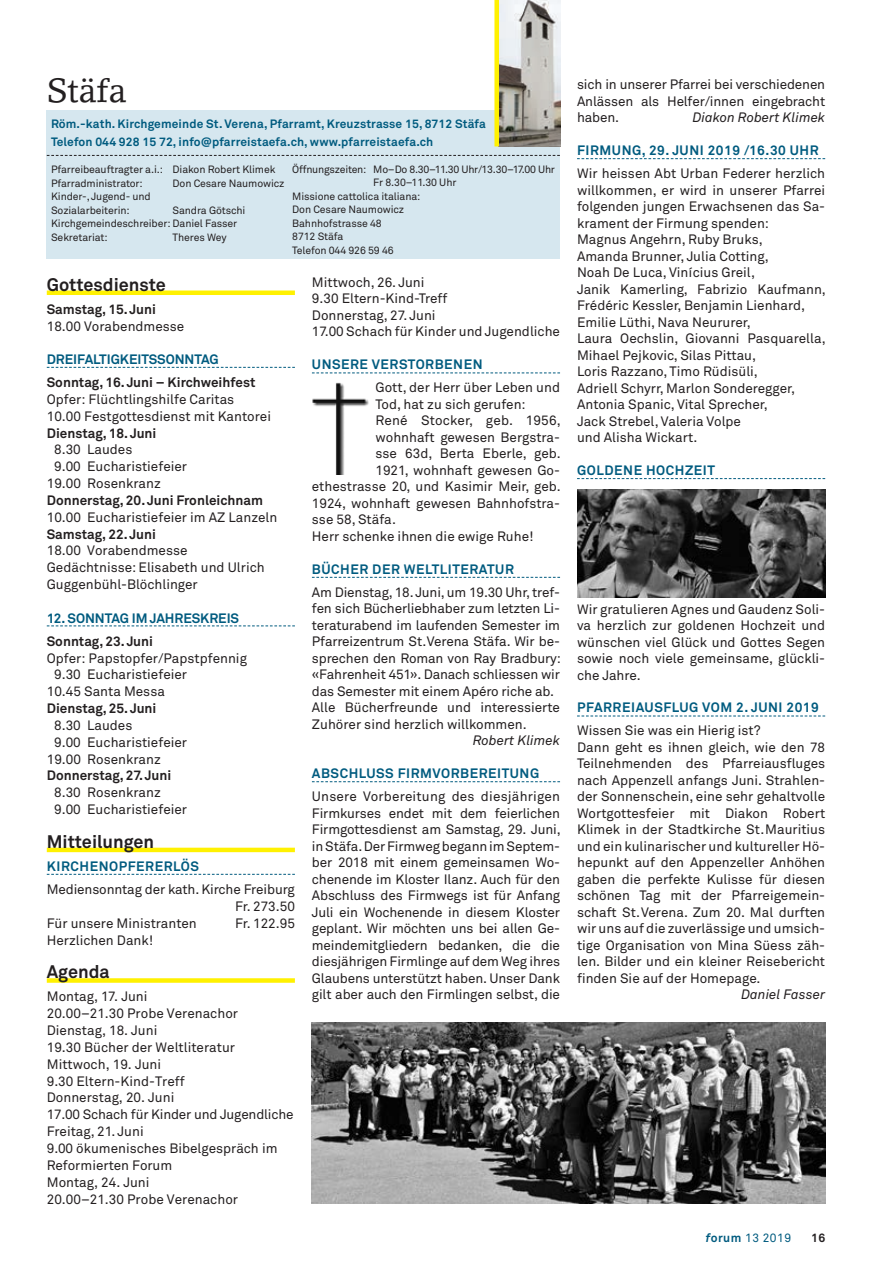
<style>
.page{position:relative;width:872px;height:1263px;background:#fff}
.page>*{position:absolute;margin:0;border:0;box-sizing:border-box;transform-origin:0 0}
.t1{font:33px "Lino Letter";letter-spacing:-.01em;color:#231f20}
.t2{font:700 18px "Akkurat Pro";color:#231f20}
.t3{font:13.5px/16.5px "Akkurat Pro";color:#231f20}
.t4{font:700 13.5px "Akkurat Pro";color:#231f20}
.t5{font:700 13.5px "Akkurat Pro";letter-spacing:.04em;color:#005b7f}
.t6{font:700 13.5px "Akkurat Pro";letter-spacing:-.005em;color:#005b7f}
.t7{font:italic 13.5px "Akkurat Pro";color:#231f20}
.t8{font:700 12px/18px "Akkurat Pro";letter-spacing:.01em;color:#005b7f}
.t9{font:12px "Akkurat Pro";letter-spacing:.04em;color:#005b7f}
.t10{font:700 12px "Akkurat Pro";color:#231f20}
.t11{font:10.5px/13.5px "Akkurat Pro";letter-spacing:-.01em;color:#231f20}
.s1{font-weight:700;font-style:italic}
.s2{font-weight:700}
</style>
<div class="page">
<div style="left:47px;top:290px;width:248px;height:5px;background:#fff101"></div>
<svg style="left:47px;top:367px;width:248px;height:1px"></svg>
<svg style="left:47px;top:625px;width:248px;height:1px"></svg>
<hr style="left:47px;top:848px;width:248px;height:4px;background:#fff101">
<svg style="left:47px;top:874px;width:248px;height:1px"></svg>
<div style="left:47px;top:978px;width:248px;height:5px;background:#fff101"></div>
<svg style="left:312px;top:372px;width:248px;height:1px"></svg>
<svg style="left:312px;top:577px;width:248px;height:1px"></svg>
<svg style="left:312px;top:781px;width:248px;height:1px"></svg>
<svg style="left:577px;top:158px;width:248px;height:1px"></svg>
<svg style="left:577px;top:478px;width:248px;height:1px"></svg>
<svg style="left:577px;top:715px;width:248px;height:1px"></svg>
<div style="left:47px;top:111px;width:513px;height:148px;background:#d6e7ef"></div>
<img style="left:499px;top:0;width:61px;height:146px">
<div style="left:494px;top:0;width:5px;height:146px;background:#fff101"></div>
<svg style="left:47px;top:155px;width:513px;height:1px"></svg>
<img style="left:312px;top:382px;width:57px;height:92px">
<img style="left:577px;top:489px;width:248px;height:108px">
<img style="left:312px;top:1023px;width:513px;height:180px">
<h1 class="t1" style="left:47px;top:70px;width:81px">Stäfa</h1>
<p class="t8" style="left:51px;top:115px;width:436px">Röm.-kath. Kirchgemeinde St. Verena, Pfarramt, Kreuzstrasse 15, 8712 Stäfa<br>Telefon 044 928 15 72, info@pfarreistaefa.ch, www.pfarreistaefa.ch</p>
<p class="t11" style="left:51px;top:163px;width:226px">Pfarreibeauftragter a.i.: Diakon Robert Klimek<br>Pfarradministrator:</p>
<p class="t11" style="left:292px;top:163px;width:264px">Öffnungszeiten: Mo–Do 8.30–11.30 Uhr/13.30–17.00 Uhr</p>
<p class="t11" style="left:373px;top:176px;width:85px">Fr 8.30–11.30 Uhr</p>
<p class="t11" style="left:292px;top:190px;width:130px">Missione cattolica italiana:</p>
<p class="t11" style="left:292px;top:203px;width:113px">Don Cesare Naumowicz</p>
<p class="t11" style="left:292px;top:217px;width:91px">Bahnhofstrasse 48</p>
<p class="t11" style="left:292px;top:230px;width:53px">8712 Stäfa</p>
<p class="t11" style="left:292px;top:244px;width:103px">Telefon 044 926 59 46</p>
<p class="t11" style="left:173px;top:177px;width:113px">Don Cesare Naumowicz</p>
<p class="t11" style="left:51px;top:190px;width:101px">Kinder-, Jugend- und<br>Sozialarbeiterin:</p>
<p class="t11" style="left:51px;top:204px;width:196px;text-indent:121px">Sandra Götschi<br>Kirchgemeindeschreiber: Daniel Fasser<br>Sekretariat:</p>
<p class="t11" style="left:173px;top:231px;width:56px">Theres Wey</p>
<h2 class="t2" style="left:47px;top:273px;width:121px">Gottesdienste</h2>
<p class="t4" style="left:47px;top:301px;width:111px">Samstag, 15. Juni</p>
<p class="t3" style="left:47px;top:318px;width:139px">18.00 Vorabendmesse</p>
<p class="t6" style="left:47px;top:351px;width:173px">DREIFALTIGKEITSSONNTAG</p>
<p class="t4" style="left:47px;top:374px;width:210px">Sonntag, 16. Juni – Kirchweihfest</p>
<p class="t3" style="left:47px;top:391px;width:226px">Opfer: Flüchtlingshilfe Caritas<br>10.00 Festgottesdienst mit Kantorei</p>
<p class="t4" style="left:47px;top:424px;width:111px">Dienstag, 18. Juni</p>
<p class="t3" style="left:54px;top:442px;width:80px">8.30 Laudes</p>
<p class="t3" style="left:54px;top:459px;width:134px">9.00 Eucharistiefeier</p>
<p class="t3" style="left:47px;top:476px;width:115px">19.00 Rosenkranz</p>
<p class="t4" style="left:47px;top:492px;width:218px">Donnerstag, 20. Juni Fronleichnam</p>
<p class="t3" style="left:47px;top:509px;width:232px">10.00 Eucharistiefeier im AZ Lanzeln</p>
<p class="t4" style="left:47px;top:525px;width:111px">Samstag, 22. Juni</p>
<p class="t3" style="left:47px;top:543px;width:219px">18.00 Vorabendmesse<br>Gedächtnisse: Elisabeth und Ulrich<br>Guggenbühl-Blöchlinger</p>
<p class="t6" style="left:47px;top:609px;width:194px">12. SONNTAG IM JAHRESKREIS</p>
<p class="t4" style="left:47px;top:633px;width:108px">Sonntag, 23. Juni</p>
<p class="t3" style="left:47px;top:650px;width:202px">Opfer: Papstopfer/Papstpfennig</p>
<p class="t3" style="left:54px;top:667px;width:134px">9.30 Eucharistiefeier</p>
<p class="t3" style="left:47px;top:684px;width:120px">10.45 Santa Messa</p>
<p class="t4" style="left:47px;top:700px;width:111px">Dienstag, 25. Juni</p>
<p class="t3" style="left:54px;top:717px;width:80px">8.30 Laudes</p>
<p class="t3" style="left:54px;top:734px;width:134px">9.00 Eucharistiefeier</p>
<p class="t3" style="left:47px;top:751px;width:115px">19.00 Rosenkranz</p>
<p class="t4" style="left:47px;top:767px;width:126px">Donnerstag, 27. Juni</p>
<p class="t3" style="left:54px;top:784px;width:134px">8.30 Rosenkranz<br>9.00 Eucharistiefeier</p>
<h2 class="t2" style="left:47px;top:830px;width:109px">Mitteilungen</h2>
<p class="t5" style="left:47px;top:858px;width:154px">KIRCHENOPFERERLÖS</p>
<p class="t3" style="left:47px;top:881px;width:250px">Mediensonntag der kath. Kirche Freiburg</p>
<p class="t3" style="left:235px;top:898px;width:61px">Fr. 273.50</p>
<p class="t3" style="left:47px;top:915px;width:151px">Für unsere Ministranten</p>
<p class="t3" style="left:235px;top:915px;width:61px">Fr. 122.95</p>
<p class="t3" style="left:47px;top:932px;width:108px">Herzlichen Dank!</p>
<h2 class="t2" style="left:47px;top:961px;width:64px">Agenda</h2>
<p class="t3" style="left:47px;top:989px;width:248px">Montag, 17. Juni<br>20.00–21.30 Probe Verenachor<br>Dienstag, 18. Juni<br>19.30 Bücher der Weltliteratur<br>Mittwoch, 19. Juni<br>9.30 Eltern-Kind-Treff<br>Donnerstag, 20. Juni<br>17.00 Schach für Kinder und Jugendliche<br>Freitag, 21. Juni<br>9.00 ökumenisches Bibelgespräch im<br>Reformierten Forum<br>Montag, 24. Juni<br>20.00–21.30 Probe Verenachor</p>
<p class="t3" style="left:312px;top:274px;width:250px">Mittwoch, 26. Juni<br>9.30 Eltern-Kind-Treff<br>Donnerstag, 27. Juni<br>17.00 Schach für Kinder und Jugendliche</p>
<p class="t5" style="left:312px;top:356px;width:172px">UNSERE VERSTORBENEN</p>
<p class="t3" style="left:375px;top:380px;width:186px">Gott, der Herr über Leben und</p>
<p class="t3" style="left:375px;top:396px;width:152px">Tod, hat zu sich gerufen:</p>
<p class="t3" style="left:375px;top:413px;width:187px">René Stocker, geb. 1956,</p>
<p class="t3" style="left:375px;top:429px;width:186px">wohnhaft gewesen Bergstra-</p>
<p class="t3" style="left:375px;top:446px;width:187px">sse 63d, Berta Eberle, geb.</p>
<p class="t3" style="left:375px;top:462px;width:186px">1921, wohnhaft gewesen Go-</p>
<p class="t3" style="left:312px;top:479px;width:250px">ethestrasse 20, und Kasimir Meir, geb.</p>
<p class="t3" style="left:312px;top:495px;width:250px">1924, wohnhaft gewesen Bahnhofstra-</p>
<p class="t3" style="left:312px;top:512px;width:86px">sse 58, Stäfa.</p>
<p class="t3" style="left:312px;top:528px;width:223px">Herr schenke ihnen die ewige Ruhe!</p>
<p class="t5" style="left:312px;top:561px;width:203px">BÜCHER DER WELTLITERATUR</p>
<p class="t3" style="left:312px;top:584px;width:250px">Am Dienstag, 18. Juni, um 19.30 Uhr, tref&shy;fen sich Bücherliebhaber zum letzten Li&shy;teraturabend im laufenden Semester im Pfarreizentrum St.Verena Stäfa. Wir be&shy;sprechen den Roman von Ray Bradbury: «Fahrenheit 451». Danach schliessen wir das Semester mit einem Apéro riche ab.<br>Alle Bücherfreunde und interessierte Zuhörer sind herzlich willkommen.</p>
<p class="t7" style="left:473px;top:733px;width:89px">Robert Klimek</p>
<p class="t5" style="left:312px;top:765px;width:229px">ABSCHLUSS FIRMVORBEREITUNG</p>
<p class="t3" style="left:312px;top:788px;width:250px;text-align:justify">Unsere Vorbereitung des diesjährigen Firmkurses endet mit dem feierlichen Firmgottesdienst am Samstag, 29. Juni, in Stäfa. Der Firmweg begann im Septem&shy;ber 2018 mit einem gemeinsamen Wo&shy;chenende im Kloster Ilanz. Auch für den Abschluss des Firmwegs ist für Anfang Juli ein Wochenende in diesem Kloster geplant. Wir möchten uns bei allen Ge&shy;meindemitgliedern bedanken, die die diesjährigen Firmlinge auf dem Weg ihres Glaubens unterstützt haben. Unser Dank gilt aber auch den Firmlingen selbst, die</p>
<p class="t3" style="left:577px;top:77px;width:250px;text-align:justify">sich in unserer Pfarrei bei verschiedenen Anlässen als Helfer/innen eingebracht haben.</p>
<p class="t7" style="left:692px;top:110px;width:134px">Diakon Robert Klimek</p>
<p class="t5" style="left:577px;top:142px;width:243px">FIRMUNG, 29. JUNI 2019 /16.30 UHR</p>
<p class="t3" style="left:577px;top:166px;width:250px">Wir heissen Abt Urban Federer herzlich willkommen, er wird in unserer Pfarrei folgenden jungen Erwachsenen das Sa&shy;krament der Firmung spenden:<br>Magnus Angehrn, Ruby Bruks,<br>Amanda Brunner, Julia Cotting,<br>Noah De Luca, Vinícius Greil,<br>Janik Kamerling, Fabrizio Kaufmann, Frédéric Kessler, Benjamin Lienhard, Emilie Lüthi, Nava Neururer,<br>Laura Oechslin, Giovanni Pasquarella, Mihael Pejkovic, Silas Pittau,<br>Loris Razzano, Timo Rüdisüli,<br>Adriell Schyrr, Marlon Sonderegger, Antonia Spanic, Vital Sprecher,<br>Jack Strebel, Valeria Volpe<br>und Alisha Wickart.</p>
<p class="t5" style="left:577px;top:462px;width:139px">GOLDENE HOCHZEIT</p>
<p class="t3" style="left:577px;top:601px;width:250px;text-align:justify">Wir gratulieren Agnes und Gaudenz Soli&shy;va herzlich zur goldenen Hochzeit und wünschen viel Glück und Gottes Segen sowie noch viele gemeinsame, glückli&shy;che Jahre.</p>
<p class="t5" style="left:577px;top:699px;width:243px">PFARREIAUSFLUG VOM 2. JUNI 2019</p>
<p class="t3" style="left:577px;top:723px;width:250px">Wissen Sie was ein Hierig ist?<br>Dann geht es ihnen gleich, wie den 78<br>Teilnehmenden des Pfarreiausfluges nach Appenzell anfangs Juni. Strahlen&shy;der Sonnenschein, eine sehr gehaltvolle Wortgottesfeier mit Diakon Robert Klimek in der Stadtkirche St.Mauritius und ein kulinarischer und kultureller Hö&shy;hepunkt auf den Appenzeller Anhöhen gaben die perfekte Kulisse für diesen schönen Tag mit der Pfarreigemein&shy;schaft St.Verena. Zum 20. Mal durften wir uns auf die zuverlässige und umsich&shy;tige Organisation von Mina Süess zäh&shy;len. Bilder und ein kleiner Reisebericht finden Sie auf der Homepage.</p>
<p class="t7" style="left:741px;top:987px;width:86px">Daniel Fasser</p>
<p class="t9" style="left:705px;top:1231px;width:87px"><span class="s1">f</span><span class="s2">orum</span> 13 2019</p>
<p class="t10" style="left:811px;top:1231px;width:16px">16</p>
</div>
